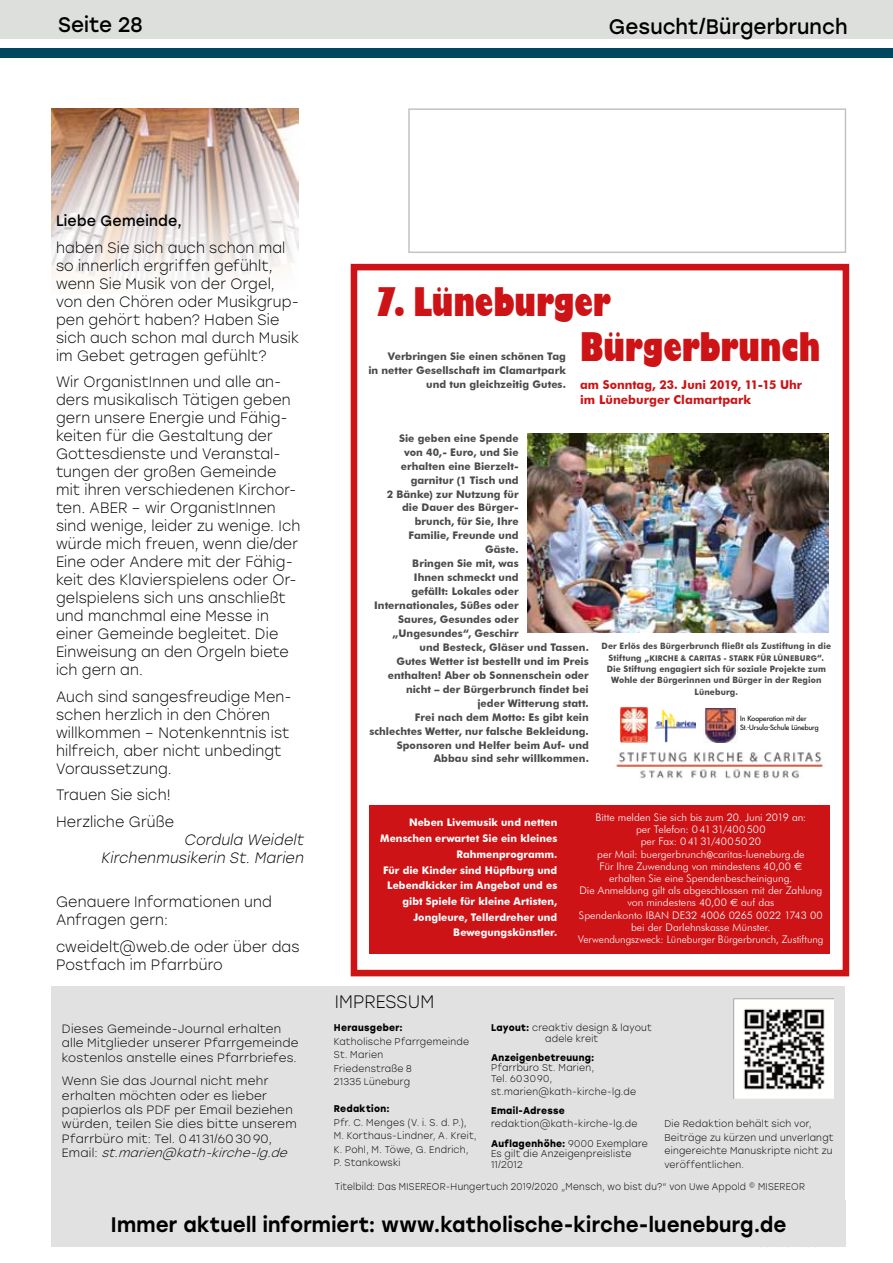
<style>
.page{position:relative;width:893px;height:1263px;background:#fff}
.page>*{position:absolute;margin:0;border:0;box-sizing:border-box;transform-origin:0 0}
.t1{font:800 38.4px/45.2px "Gilbert";letter-spacing:.005em;color:#cd1316;scale:.69 1}
.t2{font:500 21px "Stolzl";letter-spacing:.01em;color:#000;scale:.95 1}
.t3{font:21px "Stolzl";letter-spacing:.005em;color:#000;scale:.95 1}
.t4{font:300 18px "Stolzl";letter-spacing:.01em;color:#000;scale:.95 1}
.t5{font:300 15px/18px "Stolzl";letter-spacing:.01em;color:#000;scale:.95 1}
.t6{font:italic 300 15px/18px "Stolzl";color:#000;text-align:right;scale:.95 1}
.t7{font:15px "Stolzl";letter-spacing:.015em;color:#000;scale:.95 1}
.t8{font:700 12.15px/15.8px "Futura BT";letter-spacing:.005em;color:#cd1316;scale:.96 1}
.t9{font:300 12px/14.4px "Stolzl";letter-spacing:.02em;color:#000}
.t10{font:700 10.5px/14px "Futura BT";letter-spacing:.005em;color:#4c4b4b;text-align:right}
.t11{font:300 10.5px/12.1px "Futura BT";letter-spacing:-.005em;color:#fff;text-align:center}
.t12{font:700 10.5px/15.8px "Futura BT";letter-spacing:.005em;color:#fff;text-align:right}
.t13{font:300 9.75px/13.5px "Stolzl";letter-spacing:.03em;color:#000;scale:.95 1}
.t14{font:300 9.75px "Stolzl";letter-spacing:.03em;color:#000;scale:.92 1}
.t15{font:700 9.75px "Stolzl";letter-spacing:.035em;color:#000;scale:.95 1}
.t16{font:700 8.7px/11.4px "Futura BT";letter-spacing:.01em;color:#4c4b4b;text-align:center;scale:.95 1}
.t17{font:700 7.8px "Futura BT";letter-spacing:.025em;color:#4c4b4b;scale:.95 1}
.t18{font:7.05px/8.4px "Futura LT";color:#000}
.s1{font-style:italic}
.s2{font-size:8.7px}
.s3{font-family:"Trebuchet MS";font-weight:400}
.s4{font-family:"Euro Sig";font-weight:400}
.s5{font-weight:700}
</style>
<div class="page">
<div style="left:0;top:0;width:893px;height:38px;background:#dcdfdb"></div>
<div style="left:1px;top:49px;width:892px;height:9px;background:#00485f"></div>
<img style="left:51px;top:109px;width:248px;height:178px">
<div style="left:408px;top:108px;width:438px;height:145px;border:2px solid #bfc4c6"></div>
<div style="left:51px;top:1200px;width:795px;height:47px;background:#e1e1e1"></div>
<div style="left:51px;top:986px;width:793px;height:214px;background:#e1e1e1"></div>
<img style="left:733px;top:998px;width:101px;height:101px">
<div style="left:351px;top:264px;width:498px;height:712px;border:7px solid #cd1316"></div>
<img style="left:528px;top:434px;width:301px;height:198px">
<img style="left:621px;top:707px;width:27px;height:35px">
<img style="left:655px;top:709px;width:40px;height:33px">
<img style="left:616px;top:752px;width:207px;height:27px">
<div style="left:369px;top:805px;width:460px;height:149px;background:#cd1316"></div>
<img style="left:703px;top:708px;width:34px;height:34px">
<h2 class="t3" style="left:58px;top:10px;width:90px">Seite 28</h2>
<h2 class="t3" style="left:609px;top:12px;width:253px">Gesucht/Bürgerbrunch</h2>
<p class="t7" style="left:56px;top:210px;width:134px">Liebe Gemeinde,</p>
<p class="t5" style="left:56px;top:238px;width:258px">haben Sie sich auch schon mal so innerlich ergriffen gefühlt, wenn Sie Musik von der Orgel, von den Chören oder Musikgrup&shy;pen gehört haben? Haben Sie sich auch schon mal durch Musik im Gebet getragen gefühlt?</p>
<p class="t5" style="left:56px;top:372px;width:259px">Wir OrganistInnen und alle an&shy;ders musikalisch Tätigen geben gern unsere Energie und Fähig&shy;keiten für die Gestaltung der<br>Gottesdienste und Veranstal&shy;tungen der großen Gemeinde mit ihren verschiedenen Kirchor&shy;ten. ABER – wir OrganistInnen sind wenige, leider zu wenige. Ich würde mich freuen, wenn die/der<br>Eine oder Andere mit der Fähig&shy;keit des Klavierspielens oder Or&shy;gelspielens sich uns anschließt und manchmal eine Messe in einer Gemeinde begleitet. Die<br>Einweisung an den Orgeln biete ich gern an.</p>
<p class="t5" style="left:56px;top:687px;width:250px">Auch sind sangesfreudige Men&shy;schen herzlich in den Chören willkommen – Notenkenntnis ist hilfreich, aber nicht unbedingt<br>Voraussetzung.</p>
<p class="t5" style="left:56px;top:781px;width:126px;line-height:26.5px">Trauen Sie sich!<br>Herzliche Grüße</p>
<p class="t6" style="left:101px;top:830px;width:218px">Cordula Weidelt<br>Kirchenmusikerin St.Marien</p>
<p class="t5" style="left:56px;top:892px;width:229px">Genauere Informationen und<br>Anfragen gern:</p>
<p class="t5" style="left:56px;top:937px;width:258px">cweidelt@web.de oder über das<br>Postfach im Pfarrbüro</p>
<p class="t9" style="left:62px;top:1021px;width:238px">Dieses Gemeinde-Journal erhalten alle Mitglieder unserer Pfarrgemeinde kostenlos anstelle eines Pfarrbriefes.</p>
<p class="t9" style="left:62px;top:1073px;width:236px">Wenn Sie das Journal nicht mehr erhalten möchten oder es lieber papierlos als PDF per Email beziehen würden, teilen Sie dies bitte unserem Pfarrbüro mit: Tel. 0 41 31/60 30 90,<br>E m a i l : <span class="s1">st.marien@kath-kirche-lg.de</span></p>
<h1 class="t1" style="left:580px;top:279px;width:350px;text-indent:-205px">7. Lüneburger<br>Bürgerbrunch</h1>
<p class="t8" style="left:580px;top:376px;width:233px">am Sonntag, 23. Juni 2019, 11-15 Uhr im Lüneburger Clamartpark</p>
<p class="t10" style="left:368px;top:349px;width:199px">Verbringen Sie einen schönen Tag<br>in netter Gesellschaft im Clamartpark und tun gleichzeitig Gutes.</p>
<p class="t10" style="left:399px;top:431px;width:121px">Sie geben eine Spende</p>
<p class="t10" style="left:404px;top:445px;width:116px">von 40,- Euro, und Sie</p>
<p class="t10" style="left:401px;top:459px;width:119px">erhalten eine Bierzelt-</p>
<p class="t10" style="left:411px;top:473px;width:109px">garnitur (1 Tisch und</p>
<p class="t10" style="left:387px;top:487px;width:133px">2 Bänke) zur Nutzung für</p>
<p class="t10" style="left:402px;top:501px;width:118px">die Dauer des Bürger-</p>
<p class="t10" style="left:415px;top:515px;width:105px">brunch, für Sie, Ihre</p>
<p class="t10" style="left:408px;top:529px;width:112px">Familie, Freunde und</p>
<p class="t10" style="left:485px;top:543px;width:35px">Gäste.</p>
<p class="t10" style="left:412px;top:556px;width:108px">Bringen Sie mit, was</p>
<p class="t10" style="left:414px;top:570px;width:106px">Ihnen schmeckt und</p>
<p class="t10" style="left:411px;top:584px;width:109px">gefällt: Lokales oder</p>
<p class="t10" style="left:374px;top:598px;width:146px">Internationales, Süßes oder</p>
<p class="t10" style="left:398px;top:612px;width:122px">Saures, Gesundes oder</p>
<p class="t10" style="left:393px;top:626px;width:127px">„Ungesundes“, Geschirr</p>
<p class="t10" style="left:420px;top:640px;width:171px">und Besteck, Gläser und Tassen.</p>
<p class="t10" style="left:396px;top:654px;width:194px">Gutes Wetter ist bestellt und im Preis</p>
<p class="t10" style="left:388px;top:668px;width:203px">enthalten! Aber ob Sonnenschein oder</p>
<p class="t10" style="left:406px;top:682px;width:184px">nicht – der Bürgerbrunch findet bei</p>
<p class="t10" style="left:477px;top:696px;width:113px">jeder Witterung statt.</p>
<p class="t10" style="left:415px;top:710px;width:175px">Frei nach dem Motto: Es gibt kein</p>
<p class="t10" style="left:369px;top:724px;width:221px">schlechtes Wetter, nur falsche Bekleidung.</p>
<p class="t10" style="left:397px;top:738px;width:194px">Sponsoren und Helfer beim Auf- und</p>
<p class="t10" style="left:434px;top:752px;width:157px">Abbau sind sehr willkommen.</p>
<p class="t16" style="left:601px;top:640px;width:243px">Der Erlös des Bürgerbrunch fließt als Zustiftung in die</p>
<p class="t17" style="left:608px;top:653px;width:228px"><span class="s2">Stiftung „</span>KIRCHE &amp; CARITAS - STARK FÜR LÜNEBURG<span class="s2">“.</span></p>
<p class="t16" style="left:607px;top:663px;width:232px">Die Stiftung engagiert sich für soziale Projekte zum<br>Wohle der Bürgerinnen und Bürger in der Region<br>Lüneburg.</p>
<p class="t18" style="left:740px;top:714px;width:80px">In Kooperation mit der<br>St.-Ursula-Schule Lüneburg</p>
<p class="t12" style="left:380px;top:815px;width:179px">Neben Livemusik und netten<br>Menschen erwartet Sie ein kleines<br>Rahmenprogramm.<br>Für die Kinder sind Hüpfburg und<br>Lebendkicker im Angebot und es gibt Spiele für kleine Artisten,<br>Jongleure, Tellerdreher und<br>Bewegungskünstler.</p>
<p class="t11" style="left:578px;top:811px;width:247px">Bitte melden Sie sich bis zum 20. Juni 2019 an:<br>per Telefon: 04131/400500<br>per Fax: 04131/4005020<br>per Mail: buergerbrunch<span class="s3">@</span>caritas-lueneburg.de<br>Für Ihre Zuwendung von mindestens 40,00 <span class="s4">€<br></span>erhalten Sie eine Spendenbescheinigung.<br>Die Anmeldung gilt als abgeschlossen mit der Zahlung von mindestens 40,00 <span class="s4">€</span> auf das<br>Spendenkonto IBAN DE32 4006 0265 0022 1743 00 bei der Darlehnskasse Münster.<br>Verwendungszweck: Lüneburger Bürgerbrunch, Zustiftung</p>
<p class="t4" style="left:335px;top:989px;width:106px">IMPRESSUM</p>
<p class="t15" style="left:334px;top:1021px;width:74px">Herausgeber:</p>
<p class="t13" style="left:334px;top:1034px;width:144px">Katholische Pfarrgemeinde<br>St. Marien<br>Friedenstraße 8<br>21335 Lüneburg</p>
<p class="t15" style="left:334px;top:1102px;width:60px">Redaktion:</p>
<p class="t13" style="left:334px;top:1115px;width:152px">Pfr. C. Menges (V. i. S. d. P.),<br>M. Korthaus-Lindner, A. Kreit,<br>K. Pohl, M. Töwe, G. Endrich,<br>P. Stankowski</p>
<p class="t13" style="left:491px;top:1022px;width:171px;line-height:10.5px;text-align:center"><span class="s5">Layout:</span> creaktiv design &amp; layout adele kreit</p>
<p class="t15" style="left:491px;top:1050px;width:110px">Anzeigenbetreuung:</p>
<p class="t13" style="left:491px;top:1062px;width:110px;line-height:10.5px">Pfarrbüro St. Marien,<br>Tel. 60 30 90,</p>
<p class="t13" style="left:491px;top:1084px;width:154px">st.marien@kath-kirche-lg.de</p>
<p class="t15" style="left:491px;top:1103px;width:79px">Email-Adresse</p>
<p class="t13" style="left:491px;top:1114px;width:166px;line-height:19.5px">redaktion@kath-kirche-lg.de<br><span class="s5">Auflagenhöhe:</span> 9000 Exemplare</p>
<p class="t13" style="left:491px;top:1148px;width:149px;line-height:10.5px">Es gilt die Anzeigenpreisliste<br>11/2012</p>
<p class="t13" style="left:664px;top:1116px;width:180px">Die Redaktion behält sich vor,<br>Beiträge zu kürzen und unverlangt eingereichte Manuskripte nicht zu veröffentlichen.</p>
<p class="t14" style="left:335px;top:1179px;width:512px">Titelbild: Das MISEREOR-Hungertuch 2019/2020 „Mensch, wo bist du?“ von Uwe Appold © MISEREOR</p>
<h2 class="t2" style="left:111px;top:1209px;width:712px">Immer aktuell informiert: www.katholische-kirche-lueneburg.de</h2>
</div>
